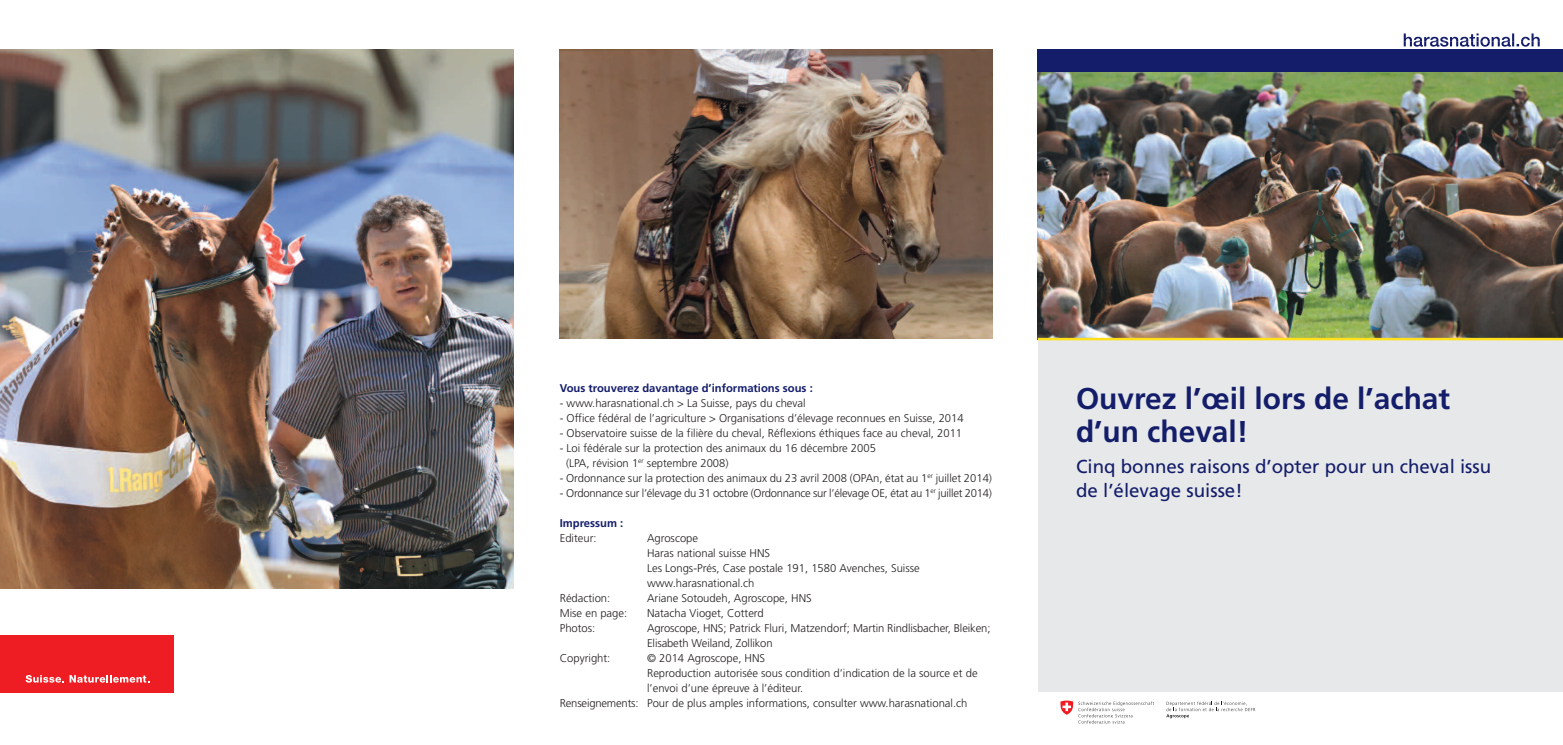
<style>
.page{position:relative;width:1563px;height:745px;background:#fff}
.page>*{position:absolute;margin:0;border:0;box-sizing:border-box;transform-origin:0 0}
.t1{font:700 30px/32.5px "Frutiger";color:#131d6a}
.t2{font:18.75px/23.8px "Frutiger";color:#131d6a}
.t3{font:300 11.25px/15px "Frutiger";color:#231f20}
.t4{font:300 11.25px "Frutiger";letter-spacing:-.02em;color:#231f20}
.t5{font:700 11.25px "Frutiger";color:#131d6a}
</style>
<div class="page">
<svg style="left:1166px;top:701px;width:89px;height:16px"></svg>
<svg style="left:1060px;top:700px;width:94px;height:23px"></svg>
<img style="left:0;top:50px;width:514px;height:538px">
<img style="left:1038px;top:71px;width:525px;height:266px">
<img style="left:560px;top:50px;width:432px;height:288px">
<div style="left:1038px;top:339px;width:525px;height:352px;background:#e7e8e9"></div>
<hr style="left:1038px;top:337px;width:525px;height:3px;background:#ffe01b">
<div style="left:1038px;top:54px;width:525px;height:17px;background:#131d6a"></div>
<div style="left:1038px;top:49px;width:525px;height:5px;background:#131d6a"></div>
<svg style="left:1403px;top:33px;width:136px;height:14px"></svg>
<div style="left:1px;top:634px;width:173px;height:58px;background:#ee1d23"></div>
<svg style="left:26px;top:675px;width:38px;height:7px"></svg>
<svg style="left:70px;top:675px;width:80px;height:7px"></svg>
<hr style="left:0;top:634px;width:1px;height:58px;background:#ee1d23">
<p class="t5" style="left:560px;top:383px;width:255px">Vous trouverez davantage d’informations sous :</p>
<p class="t3" style="left:560px;top:396px;width:247px">- www.harasnational.ch &gt; La Suisse, pays du cheval</p>
<p class="t3" style="left:560px;top:411px;width:405px">- Office fédéral de l’agriculture &gt; Organisations d’élevage reconnues en Suisse, 2014</p>
<p class="t3" style="left:560px;top:426px;width:404px">- Observatoire suisse de la filière du cheval, Réflexions éthiques face au cheval, 2011</p>
<p class="t3" style="left:566px;top:441px;width:311px;text-indent:-6px">- Loi fédérale sur la protection des animaux du 16 décembre 2005 (LPA, révision 1<sup>er</sup> septembre 2008)</p>
<p class="t3" style="left:560px;top:471px;width:434px">- Ordonnance sur la protection des animaux du 23 avril 2008 (OPAn, état au 1<sup>er</sup> juillet 2014)</p>
<p class="t4" style="left:560px;top:488px;width:434px">- Ordonnance sur l’élevage du 31 octobre (Ordonnance sur l’élevage OE, état au 1<sup>er</sup> juillet 2014)</p>
<p class="t5" style="left:560px;top:518px;width:65px">Impressum :</p>
<p class="t3" style="left:560px;top:531px;width:38px">Editeur:</p>
<p class="t3" style="left:647px;top:531px;width:274px">Agroscope<br>Haras national suisse HNS<br>Les Longs-Prés, Case postale 191, 1580 Avenches, Suisse www.harasnational.ch</p>
<p class="t3" style="left:560px;top:591px;width:52px">Rédaction:</p>
<p class="t3" style="left:647px;top:591px;width:166px">Ariane Sotoudeh, Agroscope, HNS</p>
<p class="t3" style="left:560px;top:606px;width:69px">Mise en page:</p>
<p class="t3" style="left:647px;top:606px;width:118px">Natacha Vioget, Cotterd</p>
<p class="t3" style="left:560px;top:621px;width:37px">Photos:</p>
<p class="t3" style="left:647px;top:621px;width:345px">Agroscope, HNS; Patrick Fluri, Matzendorf; Martin Rindlisbacher, Bleiken;<br>Elisabeth Weiland, Zollikon</p>
<p class="t3" style="left:560px;top:651px;width:52px">Copyright:</p>
<p class="t3" style="left:647px;top:651px;width:120px">© 2014 Agroscope, HNS</p>
<p class="t3" style="left:647px;top:666px;width:332px">Reproduction autorisée sous condition d’indication de la source et de</p>
<p class="t3" style="left:647px;top:681px;width:158px">l’envoi d’une épreuve à l’éditeur.</p>
<p class="t3" style="left:560px;top:696px;width:409px">Renseignements: Pour de plus amples informations, consulter www.harasnational.ch</p>
<h1 class="t1" style="left:1076px;top:384px;width:375px">Ouvrez l’œil lors de l’achat d’un cheval!</h1>
<h2 class="t2" style="left:1076px;top:456px;width:417px">Cinq bonnes raisons d’opter pour un cheval issu de l’élevage suisse!</h2>
</div>
